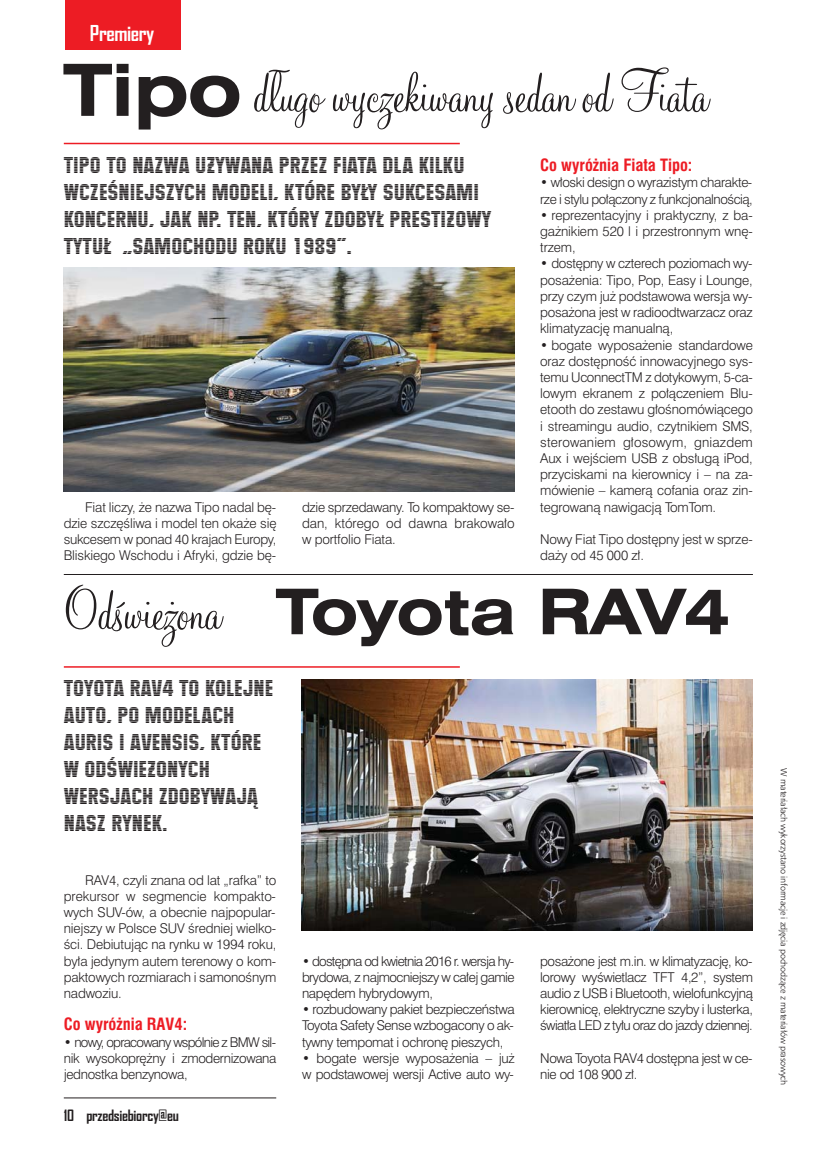
<style>
.page{position:relative;width:838px;height:1149px;background:#fff}
.page>*{position:absolute;margin:0;border:0;box-sizing:border-box;transform-origin:0 0}
.t1{font:63px "Monterey EU";letter-spacing:-.01em;color:#231f20}
.t2{font:22.5px/27px "Maximus EU";color:#231f20}
.t3{font:700 21px "Agency FB";letter-spacing:-.02em;color:#fff}
.t4{font:700 16.5px "Swis 721 Cn EU";color:#ed1c24}
.t5{font:700 15px "Agency FB";letter-spacing:-.02em;color:#231f20}
.t6{font:13.5px/16.2px "Swis 721 Lt EU";letter-spacing:-.025em;color:#231f20;text-align:justify}
.t7{font:9px "Humnst 777 Lt EU";letter-spacing:-.02em;color:#231f20}
.s1{font-family:"Swis 721 Ex EU";font-weight:700;font-size:72px}
.s2{font-family:"Swis 721 Ex EU";font-weight:700}
</style>
<div class="page">
<hr style="left:64px;top:1097px;width:212px;height:1px;background:#231f20">
<div style="left:65px;top:0;width:116px;height:50px;background:#ed1c24"></div>
<hr style="left:64px;top:143px;width:396px;height:1px;background:#ed1c24">
<img style="left:64px;top:267px;width:450px;height:225px">
<hr style="left:64px;top:666px;width:396px;height:1px;background:#ed1c24">
<img style="left:302px;top:679px;width:450px;height:251px">
<hr style="left:64px;top:574px;width:689px;height:1px;background:#231f20">
<h3 class="t3" style="left:90px;top:21px;width:66px">Premiery</h3>
<h1 class="t1" style="left:64px;top:73px;width:645px"><span class="s1">Tipo</span> długo wyczekiwany sedan od Fiata</h1>
<h2 class="t2" style="left:64px;top:151px;width:429px">TIPO TO NAZWA UŻYWANA PRZEZ FIATA DLA KILKU WCZEŚNIEJSZYCH MODELI, KTÓRE BYŁY SUKCESAMI KONCERNU, JAK NP. TEN, KTÓRY ZDOBYŁ PRESTIŻOWY TYTUŁ „SAMOCHODU ROKU 1989”.</h2>
<p class="t4" style="left:540px;top:156px;width:154px">Co wyróżnia Fiata Tipo:</p>
<p class="t6" style="left:540px;top:176px;width:214px">• włoski design o wyrazistym charakte&shy;rze i stylu połączony z funkcjonalnością,</p>
<p class="t6" style="left:540px;top:208px;width:214px">• reprezentacyjny i praktyczny, z ba&shy;gażnikiem 520 l i przestronnym wnę&shy;trzem,</p>
<p class="t6" style="left:540px;top:257px;width:214px">• dostępny w czterech poziomach wy&shy;posażenia: Tipo, Pop, Easy i Lounge, przy czym już podstawowa wersja wy&shy;posażona jest w radioodtwarzacz oraz klimatyzację manualną,</p>
<p class="t6" style="left:540px;top:338px;width:214px">• bogate wyposażenie standardowe oraz dostępność innowacyjnego sys&shy;temu UconnectTM z dotykowym, 5-ca&shy;lowym ekranem z połączeniem Blu&shy;etooth do zestawu głośnomówiącego i streamingu audio, czytnikiem SMS, sterowaniem głosowym, gniazdem Aux i wejściem USB z obsługą iPod, przyciskami na kierownicy i – na za&shy;mówienie – kamerą cofania oraz zin&shy;tegrowaną nawigacją TomTom.</p>
<p class="t6" style="left:540px;top:532px;width:214px">Nowy Fiat Tipo dostępny jest w sprze&shy;daży od 45 000 zł.</p>
<p class="t6" style="left:64px;top:500px;width:214px;text-indent:21px">Fiat liczy, że nazwa Tipo nadal bę&shy;dzie szczęśliwa i model ten okaże się sukcesem w ponad 40 krajach Europy, Bliskiego Wschodu i Afryki, gdzie bę-</p>
<p class="t6" style="left:302px;top:500px;width:214px">dzie sprzedawany. To kompaktowy se&shy;dan, którego od dawna brakowało w portfolio Fiata.</p>
<h1 class="t1" style="left:64px;top:590px;width:667px">Odświeżona <span class="s2">Toyota RAV4</span></h1>
<h2 class="t2" style="left:64px;top:674px;width:211px">TOYOTA RAV4 TO KOLEJNE<br>AUTO, PO MODELACH<br>AURIS I AVENSIS, KTÓRE<br>W ODŚWIEŻONYCH<br>WERSJACH ZDOBYWAJĄ<br>NASZ RYNEK.</h2>
<p class="t6" style="left:64px;top:872px;width:214px;text-indent:21px">RAV4, czyli znana od lat „rafka” to prekursor w segmencie kompakto&shy;wych SUV-ów, a obecnie najpopular&shy;niejszy w Polsce SUV średniej wielko&shy;ści. Debiutując na rynku w 1994 roku, była jedynym autem terenowy o kom&shy;paktowych rozmiarach i samonośnym nadwoziu.</p>
<p class="t4" style="left:64px;top:1014px;width:125px">Co wyróżnia RAV4:</p>
<p class="t6" style="left:64px;top:1034px;width:214px">• nowy, opracowany wspólnie z BMW sil&shy;nik wysokoprężny i zmodernizowana jednostka benzynowa,</p>
<p class="t5" style="left:64px;top:1106px;width:117px">10 przedsiebiorcy@eu</p>
<p class="t6" style="left:302px;top:953px;width:214px">• dostępna od kwietnia 2016 r. wersja hy&shy;brydowa, z najmocniejszy w całej gamie napędem hybrydowym,</p>
<p class="t6" style="left:302px;top:1002px;width:214px">• rozbudowany pakiet bezpieczeństwa Toyota Safety Sense wzbogacony o ak&shy;tywny tempomat i ochronę pieszych,</p>
<p class="t6" style="left:302px;top:1050px;width:214px">• bogate wersje wyposażenia – już w podstawowej wersji Active auto wy-</p>
<p class="t6" style="left:540px;top:953px;width:214px">posażone jest m.in. w klimatyzację, ko&shy;lorowy wyświetlacz TFT 4,2”, system audio z USB i Bluetooth, wielofunkcyjną kierownicę, elektryczne szyby i lusterka, światła LED z tyłu oraz do jazdy dziennej.</p>
<p class="t6" style="left:540px;top:1050px;width:214px">Nowa Toyota RAV4 dostępna jest w ce&shy;nie od 108 900 zł.</p>
<p class="t7" style="left:789px;top:768px;width:318px;rotate:90deg">W materiałach wykorzystano informacje i zdjęcia pochodzące z materiałów prasowych</p>
</div>
